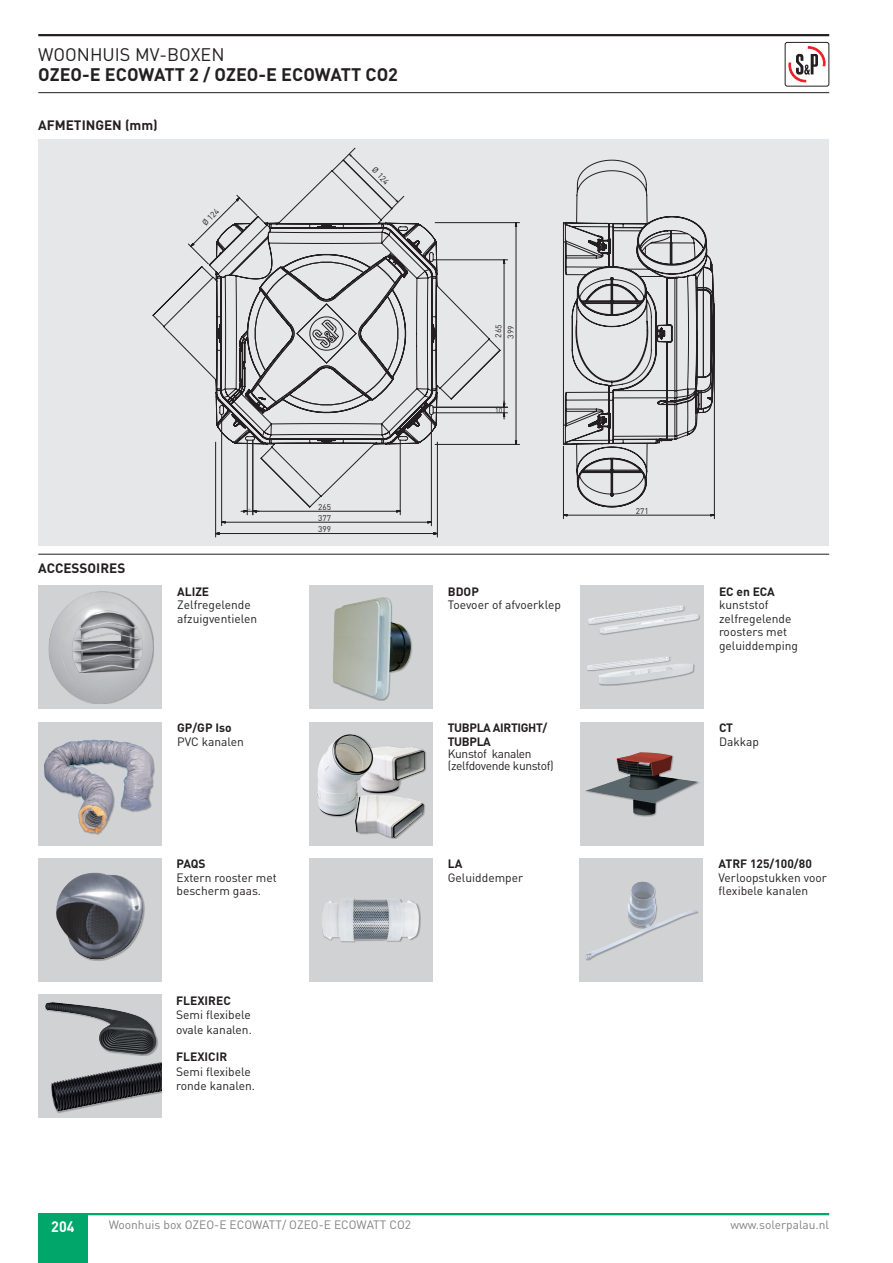
<style>
.page{position:relative;width:893px;height:1263px;background:#fff}
.page>*{position:absolute;margin:0;border:0;box-sizing:border-box;transform-origin:0 0}
.t1{font:700 18px "DIN";color:#231f20}
.t2{font:18px "DIN";color:#231f20}
.t3{font:700 15px "DIN";color:#fff;scale:.95 1}
.subtítol{font:700 13.5px "DIN";color:#231f20}
.accessoris_-_descrip{font:12px/13.5px "DIN";color:#231f20}
.accessoris_-_nom{font:700 12px "DIN";color:#231f20}
.t4{font:12px "DIN";color:#808285}
.Text_Introducció{font:12px/14.4px "DIN";color:#231f20}
.accessoris_-_descrip-2{font:12px/12px "DIN";letter-spacing:-.03em;color:#231f20}
.accessoris_-_nom-2{font:700 12px "DIN";letter-spacing:-.03em;color:#231f20}
.t5{font:8.25px/11.2px "DIN";color:#231f20}
.t6{font:7.05px "DIN";color:#231f20}
</style>
<div class="page">
<hr style="left:38px;top:1213px;width:791px;height:2px;background:#00a66a">
<div style="left:38px;top:1214px;width:49px;height:49px;background:#00a66a"></div>
<hr style="left:38px;top:34px;width:791px;height:2px;background:#231f20">
<hr style="left:38px;top:92px;width:791px;height:1px;background:#231f20">
<svg style="left:788px;top:47px;width:38px;height:36px"></svg>
<div style="left:785px;top:42px;width:44px;height:44px;border:1px solid #231f20;border-radius:2px"></div>
<div style="left:38px;top:586px;width:124px;height:123px;background:#d1d2d4"></div>
<img style="left:44px;top:588px;width:113px;height:118px">
<hr style="left:38px;top:554px;width:791px;height:1px;background:#231f20">
<div style="left:38px;top:139px;width:791px;height:407px;background:#e6e7e9"></div>
<svg style="left:152px;top:279px;width:562px;height:229px"></svg>
<hr style="left:253px;top:511px;width:147px;height:1px;background:#231f20">
<hr style="left:400px;top:440px;width:1px;height:75px;background:#231f20">
<svg style="left:241px;top:509px;width:18px;height:4px"></svg>
<hr style="left:253px;top:440px;width:1px;height:75px;background:#231f20">
<hr style="left:247px;top:440px;width:1px;height:75px;background:#231f20">
<hr style="left:222px;top:522px;width:209px;height:1px;background:#231f20">
<hr style="left:221px;top:415px;width:1px;height:111px;background:#231f20">
<hr style="left:431px;top:415px;width:1px;height:111px;background:#231f20">
<hr style="left:563px;top:515px;width:151px;height:1px;background:#231f20">
<hr style="left:714px;top:333px;width:1px;height:186px;background:#231f20">
<hr style="left:563px;top:446px;width:1px;height:73px;background:#231f20">
<hr style="left:216px;top:533px;width:221px;height:1px;background:#231f20">
<hr style="left:215px;top:442px;width:1px;height:95px;background:#231f20">
<hr style="left:437px;top:442px;width:1px;height:95px;background:#231f20">
<hr style="left:516px;top:223px;width:1px;height:221px;background:#231f20">
<hr style="left:435px;top:444px;width:85px;height:1px;background:#231f20">
<svg style="left:188px;top:147px;width:527px;height:272px"></svg>
<div style="left:309px;top:586px;width:124px;height:123px;background:#d1d2d4"></div>
<div style="left:333px;top:597px;width:80px;height:104px;background:#231f20;opacity:.33"></div>
<img style="left:333px;top:597px;width:78px;height:102px">
<div style="left:38px;top:722px;width:124px;height:123px;background:#d1d2d4"></div>
<div style="left:44px;top:739px;width:111px;height:96px;background:#231f20;opacity:.33"></div>
<img style="left:44px;top:739px;width:110px;height:94px">
<div style="left:580px;top:722px;width:123px;height:123px;background:#d1d2d4"></div>
<div style="left:585px;top:752px;width:115px;height:65px;background:#231f20;opacity:.33"></div>
<img style="left:585px;top:752px;width:113px;height:63px">
<div style="left:309px;top:722px;width:124px;height:123px;background:#d1d2d4"></div>
<img style="left:317px;top:734px;width:108px;height:104px">
<div style="left:580px;top:586px;width:123px;height:123px;background:#d1d2d4"></div>
<div style="left:588px;top:605px;width:112px;height:31px;background:#231f20;opacity:.33"></div>
<img style="left:588px;top:605px;width:111px;height:29px">
<div style="left:587px;top:656px;width:108px;height:30px;background:#231f20;opacity:.33"></div>
<img style="left:587px;top:656px;width:106px;height:28px">
<div style="left:580px;top:858px;width:123px;height:124px;background:#d1d2d4"></div>
<div style="left:585px;top:882px;width:114px;height:78px;background:#d1d2d4"></div>
<img style="left:585px;top:881px;width:112px;height:78px">
<div style="left:309px;top:858px;width:124px;height:124px;background:#d1d2d4"></div>
<div style="left:322px;top:898px;width:98px;height:45px;background:#231f20;opacity:.33"></div>
<img style="left:322px;top:898px;width:97px;height:43px">
<svg style="left:39px;top:995px;width:123px;height:123px;background:#8a8a8e"></svg>
<div style="left:45px;top:996px;width:116px;height:60px;background:#d1d2d4"></div>
<img style="left:44px;top:996px;width:114px;height:59px">
<div style="left:38px;top:858px;width:124px;height:124px;background:#d1d2d4"></div>
<div style="left:57px;top:873px;width:88px;height:88px;background:#231f20;opacity:.33"></div>
<img style="left:54px;top:873px;width:90px;height:87px">
<h1 class="t2" style="left:38px;top:43px;width:188px">WOONHUIS MV-BOXEN</h1>
<h1 class="t1" style="left:38px;top:62px;width:361px">OZEO-E ECOWATT 2 / OZEO-E ECOWATT CO2</h1>
<p class="subtítol" style="left:38px;top:117px;width:121px">AFMETINGEN (mm)</p>
<p class="t5" style="left:200px;top:220px;width:22px;rotate:-46deg">Ø 124</p>
<p class="t5" style="left:378px;top:164px;width:22px;rotate:47deg">Ø 124</p>
<p class="subtítol" style="left:38px;top:559px;width:89px">ACCESSOIRES</p>
<p class="accessoris_-_nom" style="left:177px;top:584px;width:34px">ALIZE</p>
<p class="accessoris_-_descrip" style="left:177px;top:598px;width:81px">Zelfregelende afzuigventielen</p>
<p class="accessoris_-_nom" style="left:177px;top:720px;width:56px">GP/GP Iso</p>
<p class="accessoris_-_descrip" style="left:177px;top:734px;width:68px">PVC kanalen</p>
<p class="t5" style="left:318px;top:501px;width:14px">265</p>
<p class="t5" style="left:318px;top:512px;width:14px">377<br>399</p>
<p class="accessoris_-_nom" style="left:176px;top:856px;width:31px">PAQS</p>
<p class="accessoris_-_descrip" style="left:176px;top:871px;width:102px">Extern rooster met bescherm gaas.</p>
<p class="accessoris_-_nom" style="left:176px;top:992px;width:56px">FLEXIREC</p>
<p class="Text_Introducció" style="left:176px;top:1007px;width:77px">Semi flexibele ovale kanalen.</p>
<p class="accessoris_-_nom" style="left:176px;top:1049px;width:53px">FLEXICIR</p>
<p class="Text_Introducció" style="left:176px;top:1064px;width:81px">Semi flexibele ronde kanalen.</p>
<p class="t5" style="left:492px;top:338px;width:15px;line-height:12.3px;rotate:-88deg">265<br>399</p>
<p class="t6" style="left:495px;top:406px;width:9px">10</p>
<p class="accessoris_-_nom" style="left:448px;top:584px;width:33px">BDOP</p>
<p class="accessoris_-_descrip" style="left:448px;top:598px;width:115px">Toevoer of afvoerklep</p>
<p class="accessoris_-_nom-2" style="left:448px;top:720px;width:101px">TUBPLA AIRTIGHT/</p>
<p class="accessoris_-_nom" style="left:448px;top:733px;width:45px">TUBPLA</p>
<p class="accessoris_-_descrip-2" style="left:448px;top:747px;width:107px">Kunstof kanalen (zelfdovende kunstof)</p>
<p class="accessoris_-_nom" style="left:448px;top:856px;width:16px">LA</p>
<p class="accessoris_-_descrip" style="left:448px;top:871px;width:77px">Geluiddemper</p>
<p class="t5" style="left:636px;top:505px;width:14px">271</p>
<p class="accessoris_-_nom" style="left:719px;top:584px;width:57px">EC en ECA</p>
<p class="accessoris_-_descrip" style="left:719px;top:598px;width:81px">kunststof zelfregelende roosters met geluiddemping</p>
<p class="accessoris_-_nom" style="left:719px;top:720px;width:16px">CT</p>
<p class="accessoris_-_descrip" style="left:719px;top:734px;width:42px">Dakkap</p>
<p class="accessoris_-_nom" style="left:718px;top:856px;width:95px">ATRF 125/100/80</p>
<p class="accessoris_-_descrip" style="left:718px;top:871px;width:110px">Verloopstukken voor flexibele kanalen</p>
<p class="t4" style="left:109px;top:1217px;width:304px">Woonhuis box OZEO-E ECOWATT/ OZEO-E ECOWATT CO2</p>
<p class="t3" style="left:51px;top:1217px;width:26px">204</p>
<p class="t4" style="left:730px;top:1217px;width:100px">www.solerpalau.nl</p>
</div>
